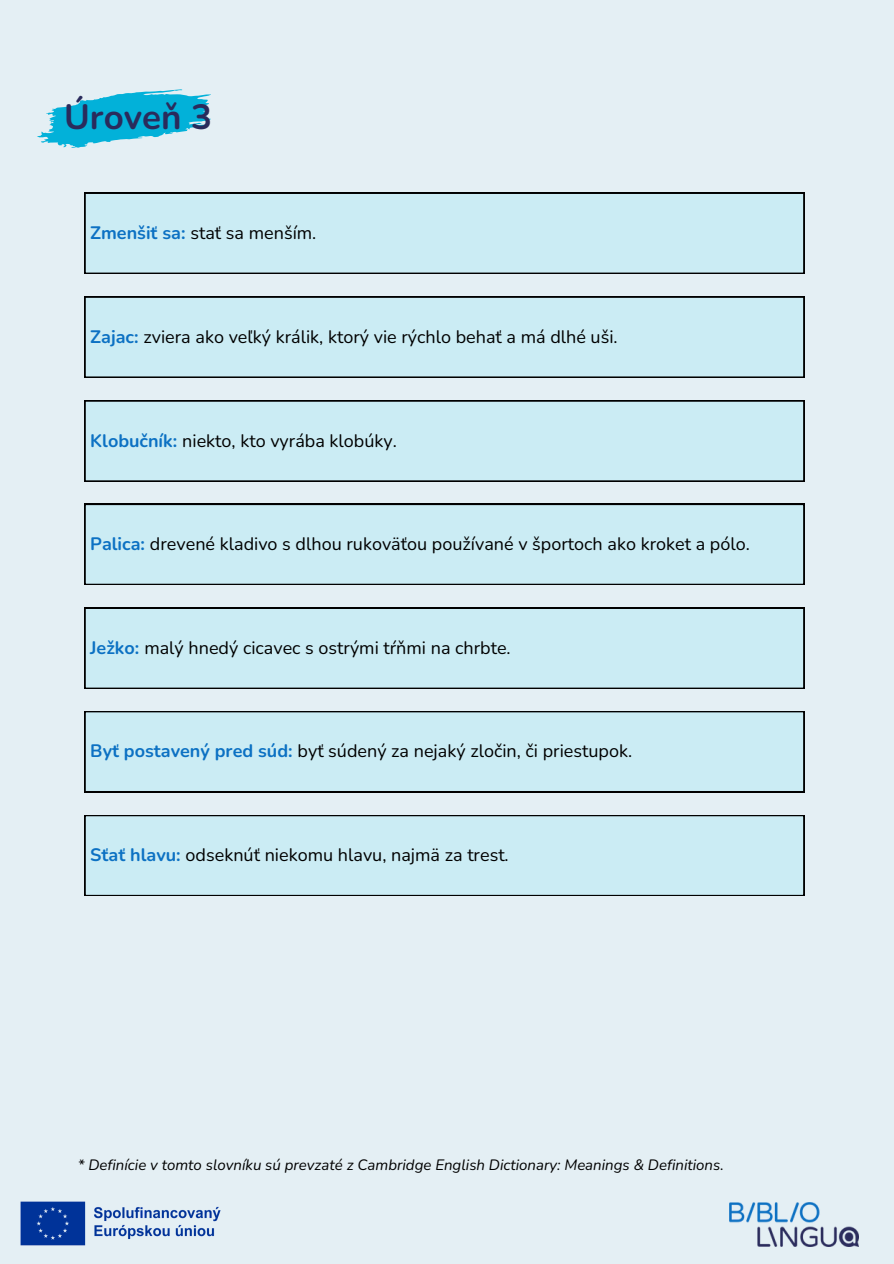
<style>
.page{position:relative;width:894px;height:1264px;background:#fff}
.page>*{position:absolute;margin:0;border:0;box-sizing:border-box;transform-origin:0 0}
.t1{font:700 34.95px "Nunito";color:#2a2b5c}
.t2{font:18px "Nunito";color:#000}
.t3{font:italic 15px "Nunito";color:#000}
.s1{font-weight:700;color:#0c71c3}
</style>
<div class="page">
<div style="left:0;top:0;width:893px;height:1263px;background:#e4eff4"></div>
<svg style="left:37px;top:89px;width:174px;height:59px"></svg>
<div style="left:85px;top:193px;width:718px;height:81px;background:#cbecf4"></div>
<div style="left:85px;top:400px;width:718px;height:81px;background:#cbecf4"></div>
<div style="left:85px;top:297px;width:718px;height:80px;background:#cbecf4"></div>
<div style="left:85px;top:608px;width:718px;height:80px;background:#cbecf4"></div>
<div style="left:85px;top:504px;width:718px;height:81px;background:#cbecf4"></div>
<div style="left:85px;top:815px;width:718px;height:81px;background:#cbecf4"></div>
<div style="left:85px;top:711px;width:718px;height:81px;background:#cbecf4"></div>
<img style="left:729px;top:1202px;width:128px;height:44px">
<img style="left:20px;top:1201px;width:201px;height:45px">
<p class="t1" style="left:64px;top:94px;width:149px">Úroveň 3</p>
<h1 class="t2" style="left:90px;top:221px;width:227px"><span class="s1">Zmenšiť sa:</span> stať sa menším.</h1>
<h2 class="t2" style="left:90px;top:325px;width:528px"><span class="s1">Zajac:</span> zviera ako veľký králik, ktorý vie rýchlo behať a má dlhé uši.</h2>
<h2 class="t2" style="left:90px;top:428px;width:308px"><span class="s1">Klobučník:</span> niekto, kto vyrába klobúky.</h2>
<h2 class="t2" style="left:90px;top:532px;width:661px"><span class="s1">Palica:</span> drevené kladivo s dlhou rukoväťou používané v športoch ako kroket a pólo.</h2>
<h2 class="t2" style="left:90px;top:635px;width:422px"><span class="s1">Ježko:</span> malý hnedý cicavec s ostrými tŕňmi na chrbte.</h2>
<h2 class="t2" style="left:90px;top:739px;width:543px"><span class="s1">Byť postavený pred súd:</span> byť súdený za nejaký zločin, či priestupok.</h2>
<h2 class="t2" style="left:90px;top:843px;width:420px"><span class="s1">Sťať hlavu:</span> odseknúť niekomu hlavu, najmä za trest.</h2>
<p class="t3" style="left:78px;top:1154px;width:647px">* Definície v tomto slovníku sú prevzaté z Cambridge English Dictionary: Meanings &amp; Definitions.</p>
</div>
